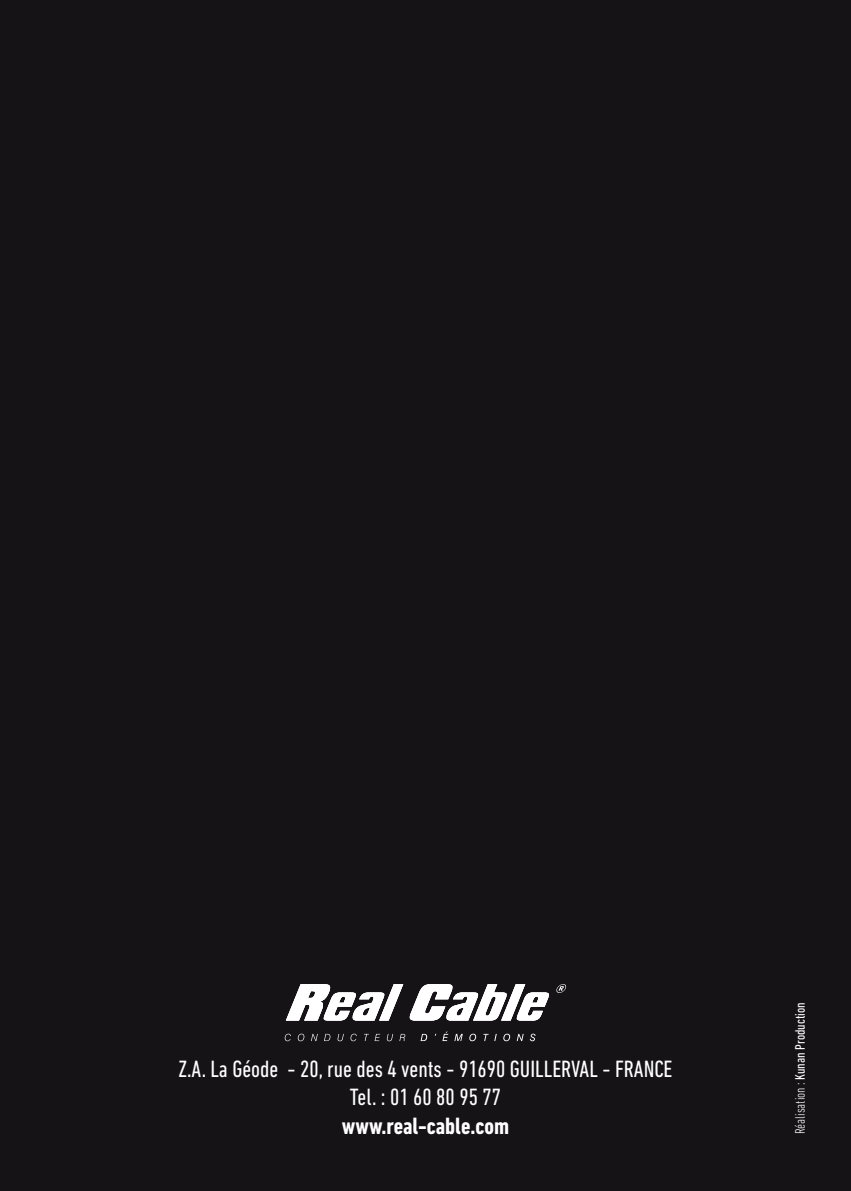
<style>
.page{position:relative;width:851px;height:1191px;background:#fff}
.page>*{position:absolute;margin:0;border:0;box-sizing:border-box;transform-origin:0 0}
.t1{font:condensed 24px/28.8px "DIN Next LT Pro";color:#fff;text-align:center}
.t2{font:700 condensed 24px "DIN Next LT Pro";color:#fff}
.t3{font:condensed 14px "DIN Next LT Pro";color:#fff}
.s1{font-weight:300}
</style>
<div class="page">
<div style="left:0;top:0;width:850px;height:1191px;background:#151316"></div>
<svg style="left:285px;top:1033px;width:6px;height:8px"></svg>
<svg style="left:298px;top:1033px;width:6px;height:8px"></svg>
<svg style="left:311px;top:1034px;width:7px;height:7px"></svg>
<svg style="left:324px;top:1034px;width:6px;height:7px"></svg>
<svg style="left:337px;top:1034px;width:7px;height:7px"></svg>
<svg style="left:350px;top:1033px;width:6px;height:8px"></svg>
<svg style="left:364px;top:1034px;width:16px;height:7px"></svg>
<svg style="left:387px;top:1034px;width:6px;height:7px"></svg>
<svg style="left:399px;top:1034px;width:6px;height:7px"></svg>
<svg style="left:420px;top:1034px;width:7px;height:7px"></svg>
<svg style="left:442px;top:1031px;width:6px;height:10px"></svg>
<svg style="left:454px;top:1034px;width:8px;height:7px"></svg>
<svg style="left:469px;top:1033px;width:7px;height:8px"></svg>
<svg style="left:483px;top:1034px;width:5px;height:7px"></svg>
<svg style="left:503px;top:1033px;width:7px;height:8px"></svg>
<svg style="left:516px;top:1034px;width:7px;height:7px"></svg>
<svg style="left:529px;top:1033px;width:6px;height:8px"></svg>
<svg style="left:556px;top:984px;width:10px;height:9px"></svg>
<svg style="left:286px;top:984px;width:263px;height:36px"></svg>
<p class="t1" style="left:178px;top:1054px;width:495px">Z.A. La Géode - 20, rue des 4 vents - 91690 GUILLERVAL - FRANCE<br>Tel. : 01 60 80 95 77</p>
<p class="t2" style="left:342px;top:1112px;width:169px">www.real-cable.com</p>
<p class="t3" style="left:792px;top:1134px;width:133px;rotate:-90deg"><span class="s1">Réalisation :</span> Kunan Production</p>
</div>
